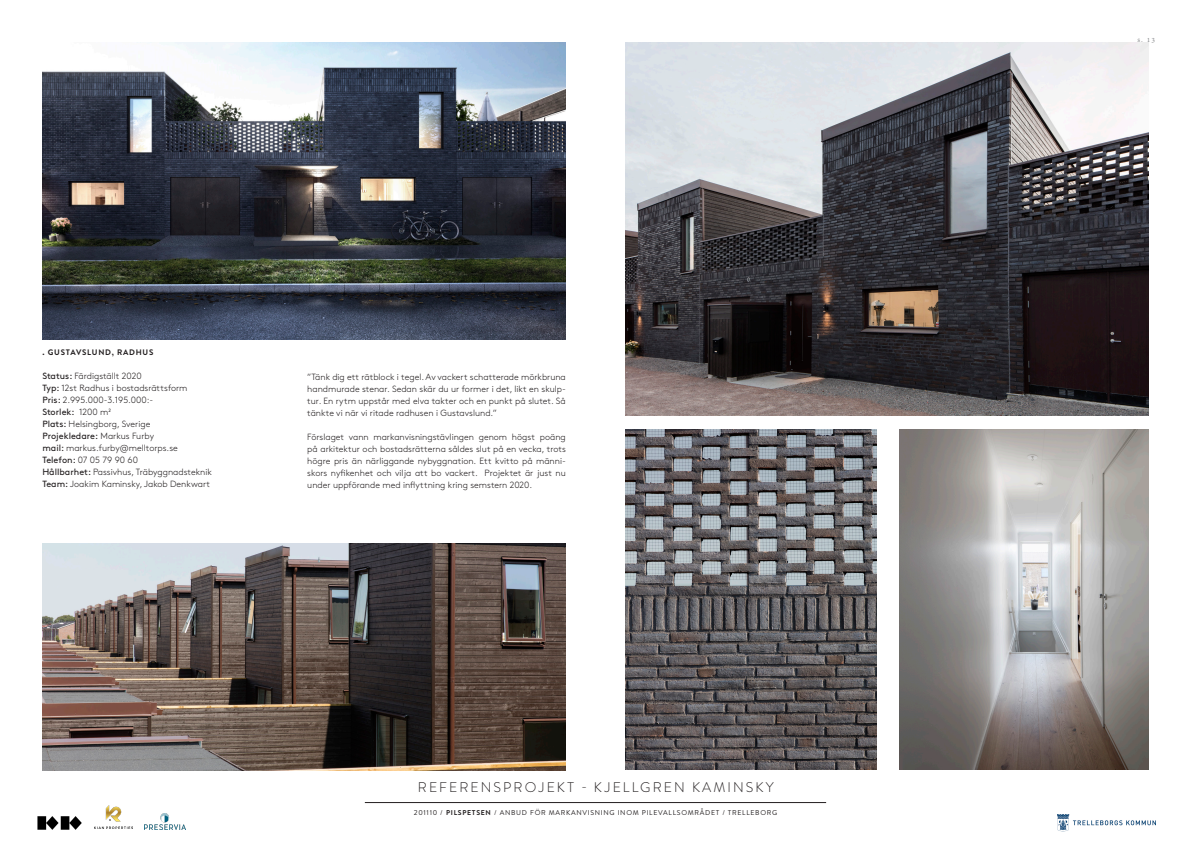
<style>
.page{position:relative;width:1191px;height:842px;background:#fff}
.page>*{position:absolute;margin:0;border:0;box-sizing:border-box;transform-origin:0 0}
.RUBRIK{font:300 14px "Brandon Text";letter-spacing:.15em;color:#231f20}
.t1{font:300 9px/12px "Brown Std";color:#231f20;text-align:justify}
.t2{font:9px "Brown Std";color:#231f20}
.t3{font:700 8px "Brandon Text";letter-spacing:.095em;color:#231f20}
.t4{font:8px "Adobe Devanagari";color:#808285}
.t5{font:7px "Brandon Text";letter-spacing:.1em;color:#231f20}
.s1{font-weight:400}
.s2{font-weight:300}
.s3{font-weight:700}
</style>
<div class="page">
<img style="left:37px;top:817px;width:45px;height:13px">
<img style="left:94px;top:806px;width:38px;height:23px">
<img style="left:1057px;top:814px;width:98px;height:17px">
<hr style="left:365px;top:802px;width:461px;height:1px;background:#231f20">
<img style="left:144px;top:813px;width:42px;height:16px">
<img style="left:42px;top:43px;width:524px;height:296px">
<img style="left:625px;top:43px;width:523px;height:372px">
<img style="left:625px;top:429px;width:252px;height:341px">
<img style="left:900px;top:429px;width:248px;height:341px">
<img style="left:43px;top:543px;width:523px;height:227px">
<p class="t3" style="left:42px;top:346px;width:113px">. GUSTAVSLUND, RADHUS</p>
<p class="t1" style="left:42px;top:370px;width:101px"><span class="s1">Status:</span> Färdigställt 2020</p>
<p class="t1" style="left:42px;top:382px;width:147px"><span class="s1">Typ:</span> 12st Radhus i bostadsrättsform</p>
<p class="t1" style="left:42px;top:394px;width:112px"><span class="s1">Pris:</span> 2.995.000-3.195.000:-</p>
<p class="t2" style="left:42px;top:406px;width:70px">Storlek: <span class="s2">1200 m²</span></p>
<p class="t1" style="left:42px;top:418px;width:109px"><span class="s1">Plats:</span> Helsingborg, Sverige</p>
<p class="t1" style="left:42px;top:430px;width:137px"><span class="s1">Projekledare:</span> Markus Furby <span class="s1">mail:</span> markus.furby@melltorps.se</p>
<p class="t1" style="left:42px;top:454px;width:97px"><span class="s1">Telefon:</span> 07 05 79 90 60</p>
<p class="t1" style="left:42px;top:466px;width:171px"><span class="s1">Hållbarhet:</span> Passivhus, Träbyggnadsteknik</p>
<p class="t1" style="left:42px;top:478px;width:169px"><span class="s1">Team:</span> Joakim Kaminsky, Jakob Denkwart</p>
<p class="t1" style="left:307px;top:371px;width:260px">”Tänk dig ett rätblock i tegel. Av vackert schatterade mörkbruna handmurade stenar. Sedan skär du ur former i det, likt en skulp&shy;tur. En rytm uppstår med elva takter och en punkt på slutet. Så tänkte vi när vi ritade radhusen i Gustavslund.”</p>
<p class="t1" style="left:307px;top:431px;width:260px">Förslaget vann markanvisningstävlingen genom högst poäng på arkitektur och bostadsrätterna såldes slut på en vecka, trots högre pris än närliggande nybyggnation. Ett kvitto på männi&shy;skors nyfikenhet och vilja att bo vackert. Projektet är just nu under uppförande med inflyttning kring semstern 2020.</p>
<p class="RUBRIK" style="left:418px;top:777px;width:357px">REFERENSPROJEKT - KJELLGREN KAMINSKY</p>
<p class="t5" style="left:414px;top:808px;width:365px">201110 / <span class="s3">PILSPETSEN</span> / ANBUD FÖR MARKANVISNING INOM PILEVALLSOMRÅDET / TRELLEBORG</p>
<p class="t4" style="left:1137px;top:35px;width:19px">s. 13</p>
</div>
